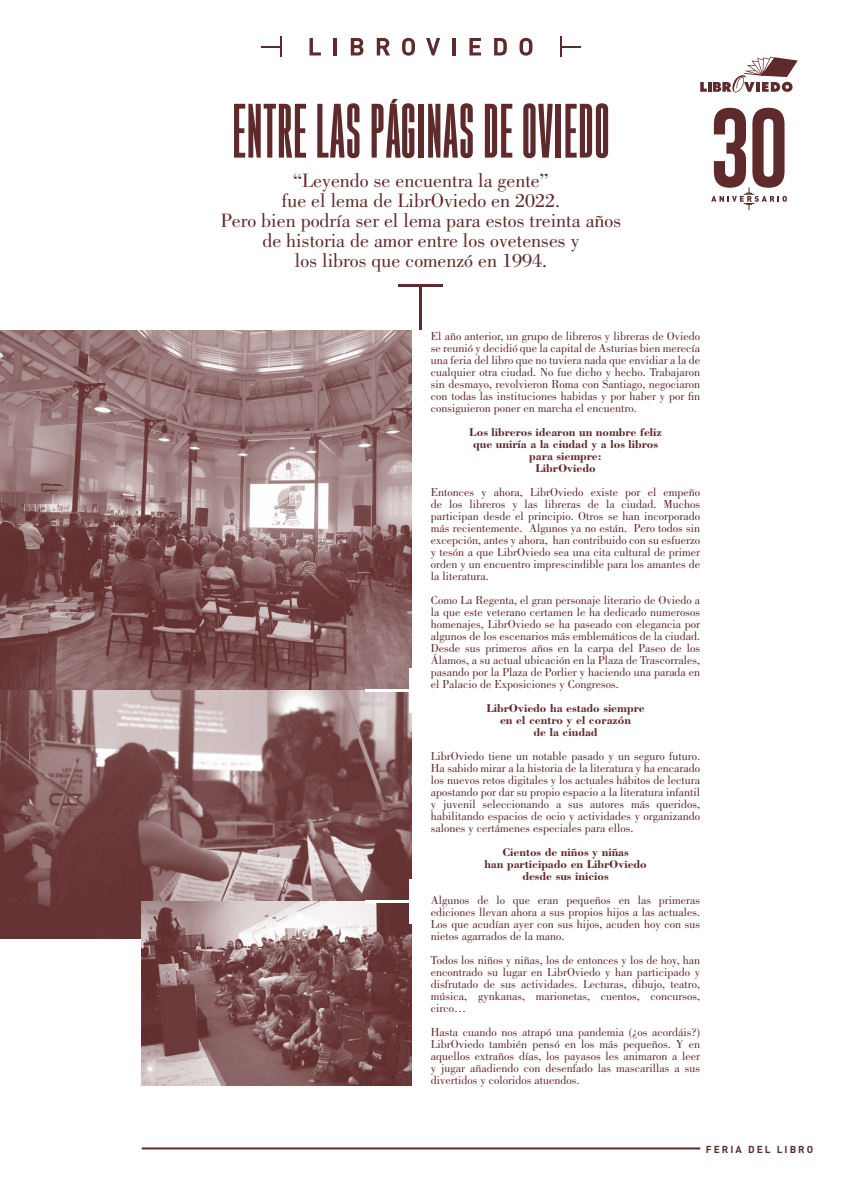
<style>
.page{position:relative;width:842px;height:1191px;background:#fff}
.page>*{position:absolute;margin:0;border:0;box-sizing:border-box;transform-origin:0 0}
.t1{font:700 55px "Gobold High";color:#5f2a2b}
.t2{font:20px/20px "Bodoni";color:#5f2a2b;text-align:center}
.t3{font:12px/12px "Bodoni";color:#5f2a2b;text-align:justify}
.t4{font:700 12px/12px "Bodoni BT";color:#5f2a2b;text-align:center}
.t5{font:700 10px "DIN";letter-spacing:.2em;color:#5f2a2b}
</style>
<div class="page">
<hr style="left:142px;top:1147px;width:558px;height:2px;background:#5f2a2b">
<svg style="left:309px;top:38px;width:12px;height:17px"></svg>
<hr style="left:333px;top:38px;width:4px;height:17px;background:#5f2a2b">
<svg style="left:351px;top:38px;width:12px;height:17px"></svg>
<svg style="left:377px;top:38px;width:13px;height:17px"></svg>
<svg style="left:402px;top:38px;width:13px;height:18px"></svg>
<svg style="left:426px;top:38px;width:14px;height:17px"></svg>
<hr style="left:452px;top:38px;width:3px;height:17px;background:#5f2a2b">
<svg style="left:469px;top:38px;width:12px;height:17px"></svg>
<svg style="left:494px;top:38px;width:13px;height:17px"></svg>
<svg style="left:519px;top:38px;width:13px;height:18px"></svg>
<svg style="left:261px;top:36px;width:21px;height:21px"></svg>
<svg style="left:560px;top:36px;width:21px;height:21px"></svg>
<img style="left:0;top:330px;width:411px;height:608px">
<hr style="left:399px;top:284px;width:44px;height:2px;background:#5f2a2b">
<hr style="left:420px;top:285px;width:2px;height:45px;background:#5f2a2b">
<svg style="left:700px;top:57px;width:98px;height:36px"></svg>
<svg style="left:711px;top:108px;width:76px;height:102px"></svg>
<hr style="left:409px;top:668px;width:2px;height:45px;background:#fff">
<hr style="left:366px;top:689px;width:44px;height:2px;background:#fff">
<img style="left:142px;top:901px;width:269px;height:184px">
<hr style="left:409px;top:879px;width:2px;height:45px;background:#fff">
<hr style="left:366px;top:900px;width:44px;height:2px;background:#fff">
<h1 class="t1" style="left:232px;top:97px;width:380px">ENTRE LAS PÁGINAS DE OVIEDO</h1>
<h2 class="t2" style="left:221px;top:170px;width:402px">“Leyendo se encuentra la gente”<br>fue el lema de LibrOviedo en 2022.<br>Pero bien podría ser el lema para estos treinta años de historia de amor entre los ovetenses y<br>los libros que comenzó en 1994.</h2>
<p class="t3" style="left:431px;top:330px;width:271px">El año anterior, un grupo de libreros y libreras de Oviedo se reunió y decidió que la capital de Asturias bien merecía una feria del libro que no tuviera nada que envidiar a la de cualquier otra ciudad. No fue dicho y hecho. Trabajaron sin desmayo, revolvieron Roma con Santiago, negociaron con todas las instituciones habidas y por haber y por fin consiguieron poner en marcha el encuentro.</p>
<p class="t4" style="left:469px;top:425px;width:194px">Los libreros idearon un nombre feliz que uniría a la ciudad y a los libros para siempre:<br>LibrOviedo</p>
<p class="t3" style="left:431px;top:486px;width:271px">Entonces y ahora, LibrOviedo existe por el empeño de los libreros y las libreras de la ciudad. Muchos participan desde el principio. Otros se han incorporado más recientemente. Algunos ya no están. Pero todos sin excepción, antes y ahora, han contribuido con su esfuerzo y tesón a que LibrOviedo sea una cita cultural de primer orden y un encuentro imprescindible para los amantes de la literatura.</p>
<p class="t3" style="left:431px;top:594px;width:271px">Como La Regenta, el gran personaje literario de Oviedo a la que este veterano certamen le ha dedicado numerosos homenajes, LibrOviedo se ha paseado con elegancia por algunos de los escenarios más emblemáticos de la ciudad.<br>Desde sus primeros años en la carpa del Paseo de los Álamos, a su actual ubicación en la Plaza de Trascorrales, pasando por la Plaza de Porlier y haciendo una parada en el Palacio de Exposiciones y Congresos.</p>
<p class="t4" style="left:486px;top:701px;width:160px">LibrOviedo ha estado siempre en el centro y el corazón<br>de la ciudad</p>
<p class="t3" style="left:431px;top:750px;width:271px">LibrOviedo tiene un notable pasado y un seguro futuro.<br>Ha sabido mirar a la historia de la literatura y ha encarado los nuevos retos digitales y los actuales hábitos de lectura apostando por dar su propio espacio a la literatura infantil y juvenil seleccionando a sus autores más queridos, habilitando espacios de ocio y actividades y organizando salones y certámenes especiales para ellos.</p>
<p class="t4" style="left:484px;top:845px;width:164px">Cientos de niños y niñas<br>han participado en LibrOviedo desde sus inicios</p>
<p class="t3" style="left:431px;top:894px;width:271px">Algunos de lo que eran pequeños en las primeras ediciones llevan ahora a sus propios hijos a las actuales.<br>Los que acudían ayer con sus hijos, acuden hoy con sus nietos agarrados de la mano.</p>
<p class="t3" style="left:431px;top:954px;width:271px">Todos los niños y niñas, los de entonces y los de hoy, han encontrado su lugar en LibrOviedo y han participado y disfrutado de sus actividades. Lecturas, dibujo, teatro, música, gynkanas, marionetas, cuentos, concursos, circo…</p>
<p class="t3" style="left:431px;top:1026px;width:271px">Hasta cuando nos atrapó una pandemia (¿os acordáis?)<br>LibrOviedo también pensó en los más pequeños. Y en aquellos extraños días, los payasos les animaron a leer y jugar añadiendo con desenfado las mascarillas a sus divertidos y coloridos atuendos.</p>
<p class="t5" style="left:706px;top:1142px;width:109px">FERIA DEL LIBRO</p>
</div>
